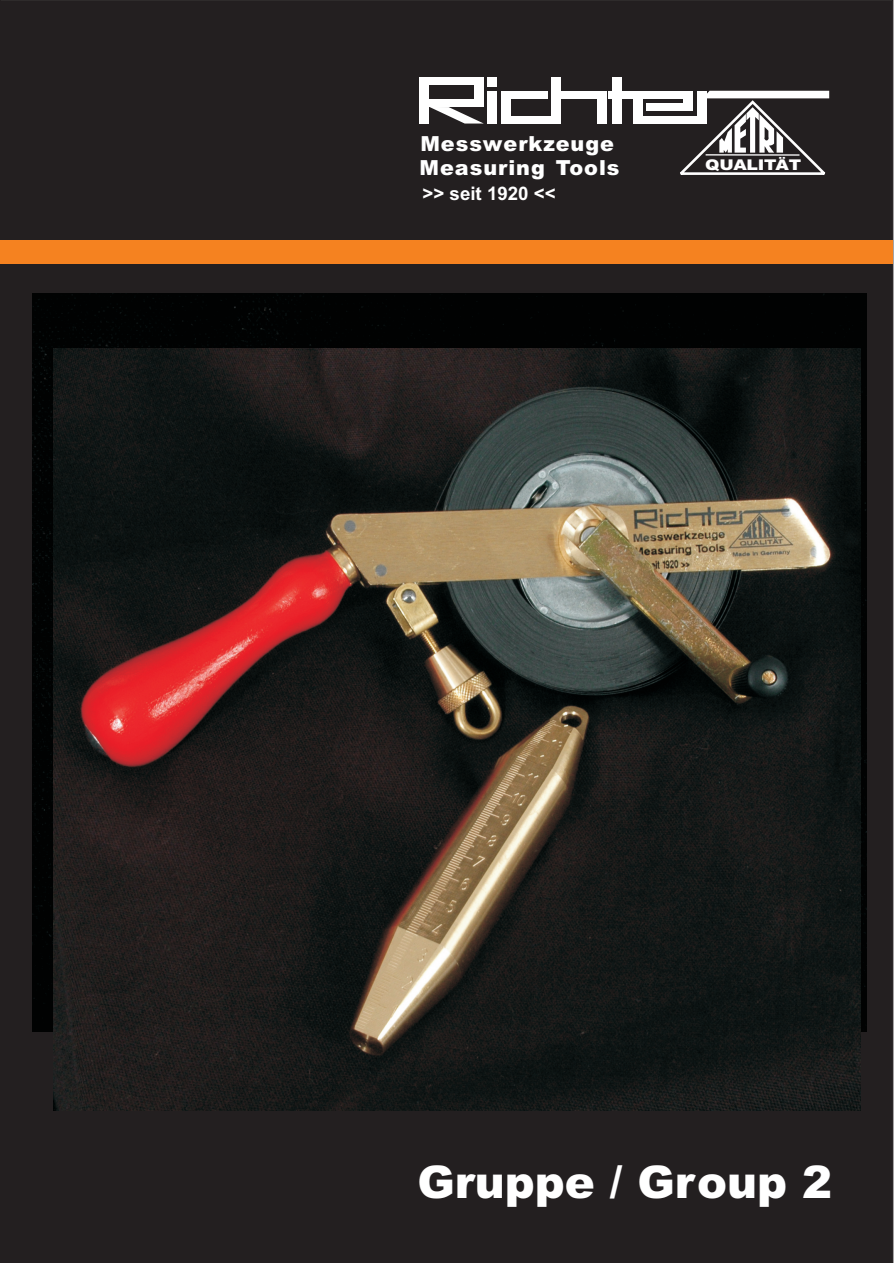
<style>
.page{position:relative;width:894px;height:1263px;background:#fff}
.page>*{position:absolute;margin:0;border:0;box-sizing:border-box;transform-origin:0 0}
.t1{font:900 45px "Arial";color:#fff}
.t2{font:900 20.7px "Arial";letter-spacing:.045em;color:#fff}
.t3{font:700 18.75px "Arial";color:#fff}
.t4{font:900 14.85px "Arial";letter-spacing:-.005em;color:#fff;scale:1.17 1}
</style>
<div class="page">
<div style="left:0;top:0;width:893px;height:1263px;background:#231f20;border:1px solid #231f20"></div>
<div style="left:0;top:241px;width:893px;height:23px;background:#f58220"></div>
<div style="left:419px;top:77px;width:65px;height:8px;background:#fff"></div>
<div style="left:508px;top:91px;width:40px;height:7px;background:#fff"></div>
<div style="left:558px;top:91px;width:49px;height:7px;background:#fff"></div>
<div style="left:608px;top:91px;width:23px;height:7px;background:#fff"></div>
<div style="left:633px;top:91px;width:60px;height:7px;background:#fff"></div>
<div style="left:647px;top:103px;width:46px;height:8px;background:#fff"></div>
<div style="left:643px;top:116px;width:55px;height:8px;background:#fff"></div>
<div style="left:511px;top:116px;width:49px;height:8px;background:#fff"></div>
<div style="left:419px;top:100px;width:65px;height:7px;background:#fff"></div>
<div style="left:419px;top:84px;width:10px;height:40px;background:#fff"></div>
<div style="left:474px;top:79px;width:10px;height:28px;background:#fff"></div>
<div style="left:487px;top:91px;width:10px;height:33px;background:#fff"></div>
<div style="left:501px;top:91px;width:10px;height:33px;background:#fff"></div>
<div style="left:551px;top:77px;width:10px;height:47px;background:#fff"></div>
<div style="left:597px;top:91px;width:10px;height:33px;background:#fff"></div>
<div style="left:612px;top:77px;width:10px;height:47px;background:#fff"></div>
<div style="left:633px;top:98px;width:10px;height:26px;background:#fff"></div>
<div style="left:487px;top:77px;width:10px;height:10px;background:#fff"></div>
<svg style="left:429px;top:107px;width:55px;height:17px"></svg>
<svg style="left:680px;top:91px;width:149px;height:84px"></svg>
<div style="left:32px;top:293px;width:835px;height:739px;background:#010202"></div>
<img style="left:54px;top:349px;width:807px;height:761px">
<p class="t2" style="left:420px;top:137px;width:195px">Messwerkzeuge</p>
<p class="t3" style="left:423px;top:187px;width:135px">&gt;&gt; seit 1920 &lt;&lt;</p>
<p class="t2" style="left:420px;top:160px;width:202px">Measuring Tools</p>
<p class="t4" style="left:705px;top:159px;width:84px">QUALITÄT</p>
<h1 class="t1" style="left:417px;top:1166px;width:416px">Gruppe / Group 2</h1>
</div>
